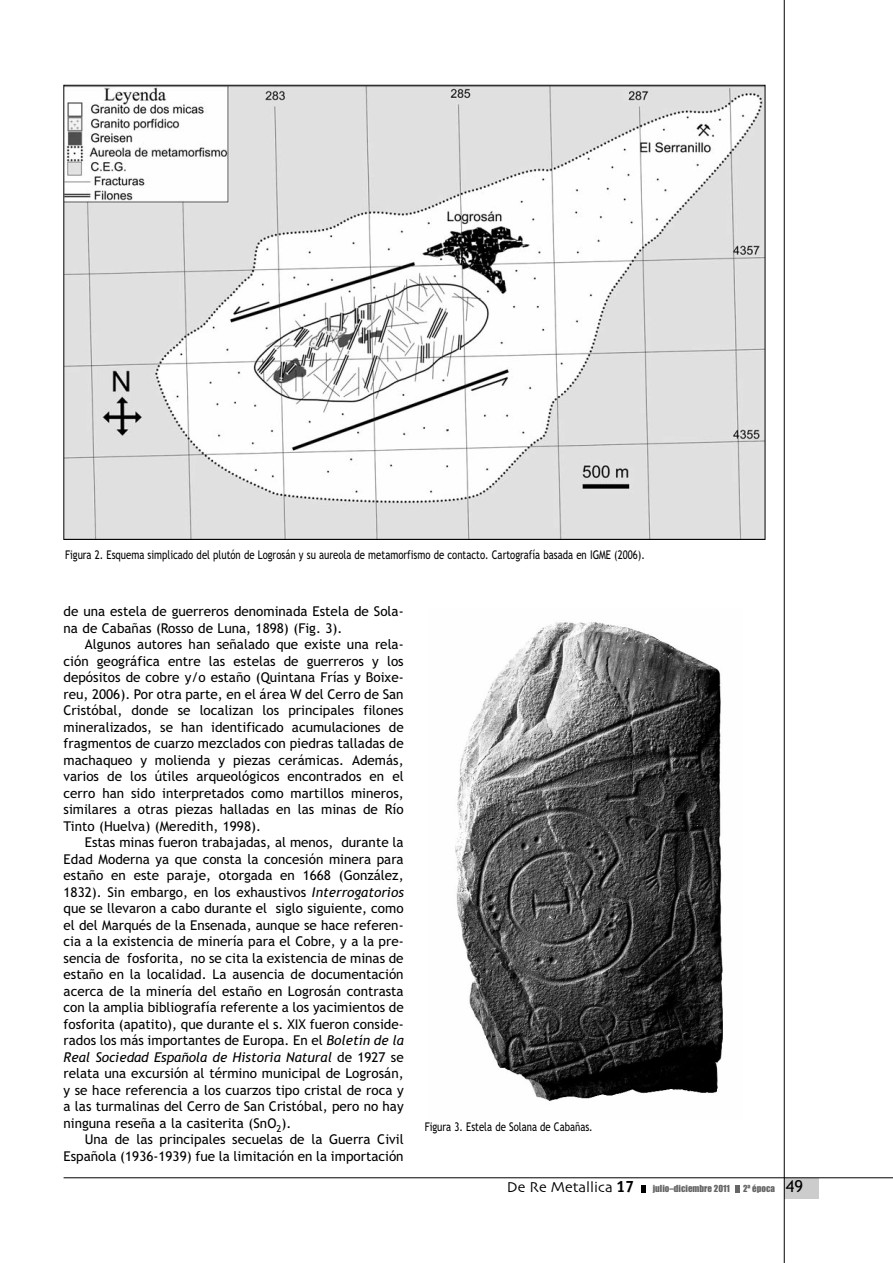
<style>
.page{position:relative;width:893px;height:1263px;background:#fff}
.page>*{position:absolute;margin:0;border:0;box-sizing:border-box;transform-origin:0 0}
.t1{font:13.5px/16.5px "Trebuchet MS";color:#000;text-align:justify}
.t2{font:12px "Trebuchet MS";color:#000;scale:.8 1}
.t3{font:9px "Impact";color:#666}
.s1{font-style:italic}
.s2{font-family:"Skia";font-size:15px;color:#000}
.s3{font-family:"Officina Sans";font-weight:700;font-size:16.5px;color:#000}
.s4{font-family:"Trebuchet MS";font-size:16.5px;color:#000}
</style>
<div class="page">
<img style="left:66px;top:87px;width:697px;height:451px">
<img style="left:455px;top:622px;width:268px;height:479px">
<div style="left:784px;top:1178px;width:35px;height:20px;background:#ccc"></div>
<hr style="left:784px;top:0;width:1px;height:1263px;background:#000">
<hr style="left:64px;top:1177px;width:828px;height:1px;background:#000">
<svg style="left:735px;top:1185px;width:5px;height:7px"></svg>
<svg style="left:641px;top:1185px;width:5px;height:7px"></svg>
<p class="t2" style="left:65px;top:550px;width:726px">Figura 2. Esquema simplicado del plutón de Logrosán y su aureola de metamorfismo de contacto. Cartografía basada en IGME (2006).</p>
<p class="t1" style="left:64px;top:605px;width:342px">de una estela de guerreros denominada Estela de Sola&shy;na de Cabañas (Rosso de Luna, 1898) (Fig. 3).</p>
<p class="t1" style="left:64px;top:638px;width:342px;text-indent:21px">Algunos autores han señalado que existe una rela&shy;ción geográfica entre las estelas de guerreros y los depósitos de cobre y/o estaño (Quintana Frías y Boixe&shy;reu, 2006). Por otra parte, en el área W del Cerro de San Cristóbal, donde se localizan los principales filones mineralizados, se han identificado acumulaciones de fragmentos de cuarzo mezclados con piedras talladas de machaqueo y molienda y piezas cerámicas. Además, varios de los útiles arqueológicos encontrados en el cerro han sido interpretados como martillos mineros, similares a otras piezas halladas en las minas de Río Tinto (Huelva) (Meredith, 1998).</p>
<p class="t1" style="left:64px;top:836px;width:342px;text-indent:21px">Estas minas fueron trabajadas, al menos, durante la Edad Moderna ya que consta la concesión minera para estaño en este paraje, otorgada en 1668 (González, 1832). Sin embargo, en los exhaustivos <span class="s1">Interrogatorios </span>que se llevaron a cabo durante el siglo siguiente, como el del Marqués de la Ensenada, aunque se hace referen&shy;cia a la existencia de minería para el Cobre, y a la pre&shy;sencia de fosforita, no se cita la existencia de minas de estaño en la localidad. La ausencia de documentación acerca de la minería del estaño en Logrosán contrasta con la amplia bibliografía referente a los yacimientos de fosforita (apatito), que durante el s. XIX fueron conside&shy;rados los más importantes de Europa. En el <span class="s1">Boletín de la Real Sociedad Española de Historia Natural</span> de 1927 se relata una excursión al término municipal de Logrosán, y se hace referencia a los cuarzos tipo cristal de roca y a las turmalinas del Cerro de San Cristóbal, pero no hay ninguna reseña a la casiterita (SnO<sub>2</sub>).</p>
<p class="t1" style="left:64px;top:1133px;width:342px;text-align:right">Una de las principales secuelas de la Guerra Civil<br>Española (1936-1939) fue la limitación en la importación</p>
<p class="t2" style="left:425px;top:1122px;width:212px">Figura 3. Estela de Solana de Cabañas.</p>
<p class="t3" style="left:507px;top:1186px;width:225px"><span class="s2">De Re Metallica</span> <span class="s3">17</span> julio–diciembre 2011</p>
<p class="t3" style="left:743px;top:1186px;width:62px">2ª época <span class="s4">49</span></p>
</div>
